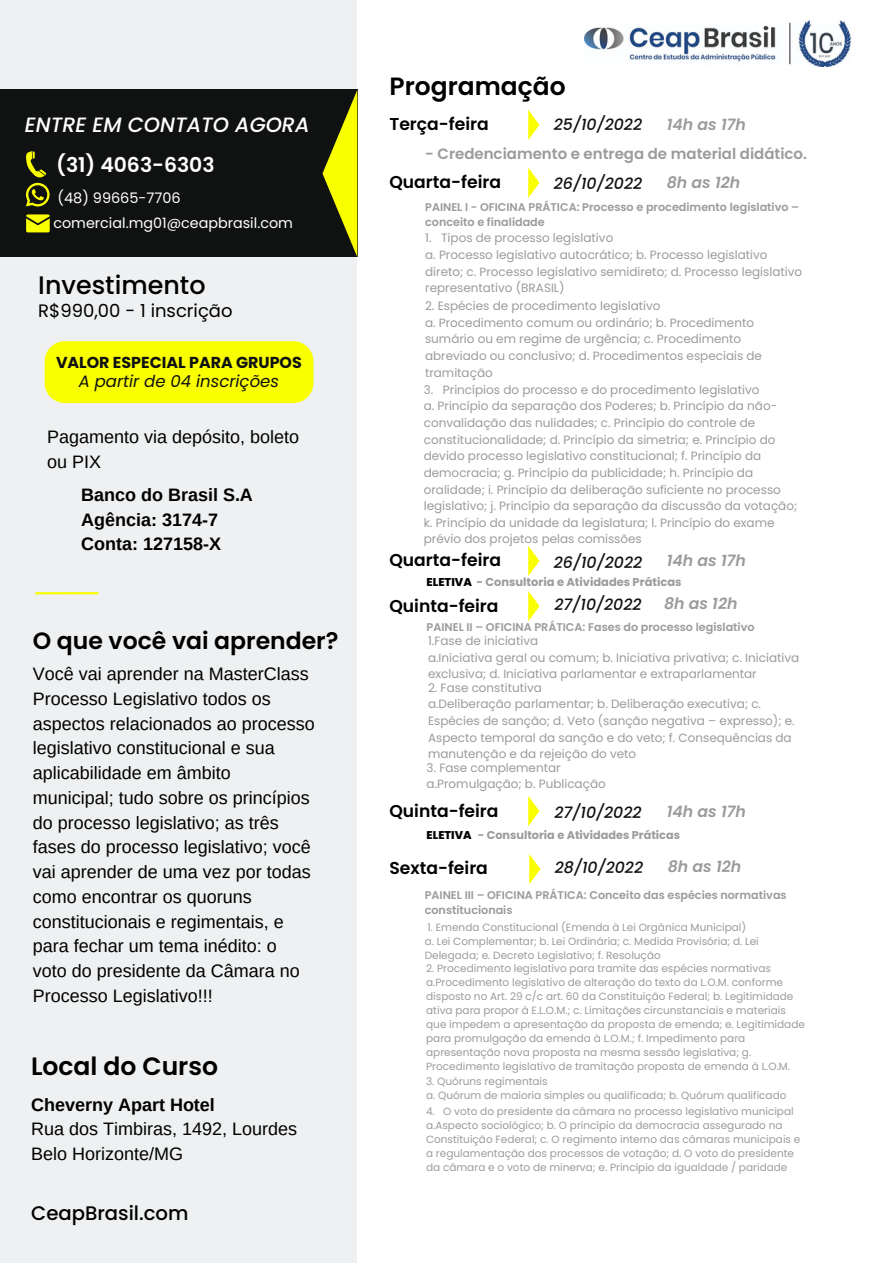
<style>
.page{position:relative;width:893px;height:1264px;background:#fff}
.page>*{position:absolute;margin:0;border:0;box-sizing:border-box;transform-origin:0 0}
.t1{font:500 25.35px "Poppins";color:#000}
.t2{font:600 25.05px "Poppins";color:#000}
.t3{font:600 24.9px "Poppins";color:#000}
.t4{font:600 23.55px "Poppins";color:#000}
.t5{font:italic 500 20.7px "Poppins";color:#fff}
.t6{font:600 20.4px "Poppins";color:#fff}
.t7{font:500 19.65px "Poppins";color:#000}
.t8{font:18px/24.8px "Arimo";color:#000}
.t9{font:700 18px/24.8px "Arimo";color:#000}
.t10{font:18px "Poppins";color:#000}
.t11{font:600 17.1px "Poppins";color:#000}
.t12{font:italic 16.5px "Poppins";color:#101111}
.t13{font:700 15.9px "Poppins";color:#101111}
.t14{font:italic 500 15.75px "Poppins";color:#101111}
.t15{font:italic 600 15.75px "Poppins";color:#9b9b9b}
.t16{font:600 15px "Poppins";color:#9b9b9b}
.t17{font:14.55px "Poppins";color:#fff}
.t18{font:14.25px "Poppins";color:#fff}
.t19{font:12px/16.6px "Poppins";color:#9b9b9b}
.t20{font:700 11.4px "Poppins";color:#9b9b9b}
.t21{font:600 11.25px/14.9px "Poppins";color:#9b9b9b}
.t22{font:700 11.25px "Poppins";color:#9b9b9b}
.t23{font:10.5px/14px "Poppins";color:#9b9b9b}
.s1{font-weight:800;font-size:11.25px;color:#000}
.s2{font-weight:800;color:#000}
</style>
<div class="page">
<div style="left:0;top:0;width:357px;height:1262px;background:#eef0f1"></div>
<div style="left:0;top:89px;width:357px;height:168px;background:#101111"></div>
<svg style="left:26px;top:151px;width:24px;height:55px"></svg>
<svg style="left:26px;top:214px;width:24px;height:18px"></svg>
<div style="left:45px;top:341px;width:268px;height:62px;background:#faff00;border-radius:20px"></div>
<img style="left:584px;top:20px;width:266px;height:46px">
<svg style="left:322px;top:91px;width:35px;height:165px"></svg>
<hr style="left:35px;top:592px;width:63px;height:2px;background:#faff00">
<svg style="left:529px;top:854px;width:11px;height:30px"></svg>
<svg style="left:528px;top:168px;width:11px;height:30px"></svg>
<svg style="left:528px;top:591px;width:11px;height:30px"></svg>
<svg style="left:528px;top:110px;width:11px;height:30px"></svg>
<svg style="left:528px;top:546px;width:11px;height:30px"></svg>
<svg style="left:528px;top:796px;width:11px;height:30px"></svg>
<h3 class="t5" style="left:25px;top:110px;width:286px">ENTRE EM CONTATO AGORA</h3>
<h3 class="t6" style="left:56px;top:151px;width:160px">(31) 4063-6303</h3>
<p class="t17" style="left:58px;top:187px;width:125px">(48) 99665-7706</p>
<p class="t18" style="left:53px;top:213px;width:241px">comercial.mg01@ceapbrasil.com</p>
<h1 class="t1" style="left:38px;top:267px;width:169px">Investimento</h1>
<h3 class="t10" style="left:38px;top:298px;width:196px">R$990,00 - 1 inscrição</h3>
<h3 class="t13" style="left:56px;top:351px;width:247px">VALOR ESPECIAL PARA GRUPOS</h3>
<h3 class="t12" style="left:79px;top:370px;width:202px">A partir de 04 inscrições</h3>
<h3 class="t8" style="left:47px;top:424px;width:253px">Pagamento via depósito, boleto ou PIX</h3>
<h3 class="t9" style="left:81px;top:482px;width:173px">Banco do Brasil S.A<br>Agência: 3174-7<br>Conta: 127158-X</h3>
<h3 class="t4" style="left:33px;top:623px;width:307px">O que você vai aprender?</h3>
<p class="t8" style="left:33px;top:661px;width:283px">Você vai aprender na MasterClass<br>Processo Legislativo todos os aspectos relacionados ao processo legislativo constitucional e sua aplicabilidade em âmbito municipal; tudo sobre os princípios do processo legislativo; as três fases do processo legislativo; você vai aprender de uma vez por todas como encontrar os quoruns constitucionais e regimentais, e para fechar um tema inédito: o voto do presidente da Câmara no<br>Processo Legislativo!!!</p>
<h2 class="t2" style="left:31px;top:1048px;width:188px">Local do Curso</h2>
<h3 class="t9" style="left:31px;top:1091px;width:185px">Cheverny Apart Hotel</h3>
<h3 class="t8" style="left:31px;top:1116px;width:267px">Rua dos Timbiras, 1492, Lourdes<br>Belo Horizonte/MG</h3>
<h3 class="t7" style="left:31px;top:1199px;width:159px">CeapBrasil.com</h3>
<h3 class="t3" style="left:389px;top:69px;width:178px">Programação</h3>
<h3 class="t11" style="left:389px;top:112px;width:101px">Terça-feira</h3>
<h3 class="t14" style="left:554px;top:114px;width:90px">25/10/2022</h3>
<h3 class="t15" style="left:666px;top:114px;width:80px">14h as 17h</h3>
<p class="t16" style="left:425px;top:144px;width:383px">- Credenciamento e entrega de material didático.</p>
<h3 class="t11" style="left:389px;top:170px;width:113px">Quarta-feira</h3>
<h3 class="t14" style="left:554px;top:173px;width:90px">26/10/2022</h3>
<h3 class="t15" style="left:666px;top:172px;width:75px">8h as 12h</h3>
<p class="t21" style="left:425px;top:199px;width:375px">PAINEL I - OFICINA PRÁTICA: Processo e procedimento legislativo – conceito e finalidade</p>
<p class="t19" style="left:425px;top:230px;width:378px">1. Tipos de processo legislativo<br>a. Processo legislativo autocrático; b. Processo legislativo direto; c. Processo legislativo semidireto; d. Processo legislativo representativo (BRASIL)</p>
<p class="t19" style="left:425px;top:297px;width:338px">2. Espécies de procedimento legislativo<br>a. Procedimento comum ou ordinário; b. Procedimento sumário ou em regime de urgência; c. Procedimento abreviado ou conclusivo; d. Procedimentos especiais de tramitação</p>
<p class="t19" style="left:424px;top:381px;width:375px">3. Princípios do processo e do procedimento legislativo<br>a. Princípio da separação dos Poderes; b. Princípio da não&shy;convalidação das nulidades; c. Princípio do controle de constitucionalidade; d. Princípio da simetria; e. Princípio do devido processo legislativo constitucional; f. Princípio da democracia; g. Princípio da publicidade; h. Princípio da oralidade; i. Princípio da deliberação suficiente no processo legislativo; j. Princípio da separação da discussão da votação; k. Princípio da unidade da legislatura; l. Princípio do exame prévio dos projetos pelas comissões</p>
<h3 class="t11" style="left:389px;top:548px;width:113px">Quarta-feira</h3>
<h3 class="t14" style="left:554px;top:551px;width:90px">26/10/2022</h3>
<h3 class="t15" style="left:666px;top:550px;width:80px">14h as 17h</h3>
<p class="t20" style="left:426px;top:573px;width:256px"><span class="s1">ELETIVA</span> - Consultoria e Atividades Práticas</p>
<p class="t21" style="left:426px;top:619px;width:329px">PAINEL II – OFICINA PRÁTICA: Fases do processo legislativo</p>
<h3 class="t11" style="left:389px;top:593px;width:110px">Quinta-feira</h3>
<h3 class="t14" style="left:554px;top:594px;width:88px">27/10/2022</h3>
<h3 class="t15" style="left:664px;top:593px;width:75px">8h as 12h</h3>
<p class="t19" style="left:428px;top:632px;width:373px">1.Fase de iniciativa<br>a.Iniciativa geral ou comum; b. Iniciativa privativa; c. Iniciativa exclusiva; d. Iniciativa parlamentar e extraparlamentar</p>
<p class="t19" style="left:428px;top:679px;width:368px">2. Fase constitutiva<br>a.Deliberação parlamentar; b. Deliberação executiva; c.<br>Espécies de sanção; d. Veto (sanção negativa – expresso); e.<br>Aspecto temporal da sanção e do veto; f. Consequências da manutenção e da rejeição do veto</p>
<p class="t19" style="left:426px;top:759px;width:181px">3. Fase complementar a.Promulgação; b. Publicação</p>
<h3 class="t11" style="left:389px;top:798px;width:110px">Quinta-feira</h3>
<h3 class="t14" style="left:554px;top:801px;width:88px">27/10/2022</h3>
<h3 class="t15" style="left:666px;top:800px;width:80px">14h as 17h</h3>
<p class="t22" style="left:426px;top:827px;width:255px"><span class="s2">ELETIVA</span> - Consultoria e Atividades Práticas</p>
<h3 class="t11" style="left:389px;top:855px;width:100px">Sexta-feira</h3>
<h3 class="t14" style="left:555px;top:856px;width:90px">28/10/2022</h3>
<h3 class="t15" style="left:667px;top:855px;width:75px">8h as 12h</h3>
<p class="t21" style="left:425px;top:887px;width:363px">PAINEL III – OFICINA PRÁTICA: Conceito das espécies normativas constitucionais</p>
<p class="t23" style="left:425px;top:919px;width:335px">1. Emenda Constitucional (Emenda à Lei Orgânica Municipal)<br>a. Lei Complementar; b. Lei Ordinária; c. Medida Provisória; d. Lei<br>Delegada; e. Decreto Legislativo; f. Resolução</p>
<p class="t23" style="left:426px;top:961px;width:380px">2. Procedimento legislativo para tramite das espécies normativas a.Procedimento legislativo de alteração do texto da L.O.M. conforme disposto no Art. 29 c/c art. 60 da Constituição Federal; b. Legitimidade ativa para propor à E.L.O.M.; c. Limitações circunstanciais e materiais que impedem a apresentação da proposta de emenda; e. Legitimidade para promulgação da emenda à L.O.M.; f. Impedimento para apresentação nova proposta na mesma sessão legislativa; g.<br>Procedimento legislativo de tramitação proposta de emenda à L.O.M.</p>
<p class="t23" style="left:426px;top:1074px;width:362px">3. Quóruns regimentais<br>a. Quórum de maioria simples ou qualificada; b. Quórum qualificado</p>
<p class="t23" style="left:426px;top:1104px;width:376px">4. O voto do presidente da câmara no processo legislativo municipal a.Aspecto sociológico; b. O princípio da democracia assegurado na Constituição Federal; c. O regimento interno das câmaras municipais e a regulamentação dos processos de votação; d. O voto do presidente da câmara e o voto de minerva; e. Princípio da igualdade / paridade</p>
</div>
